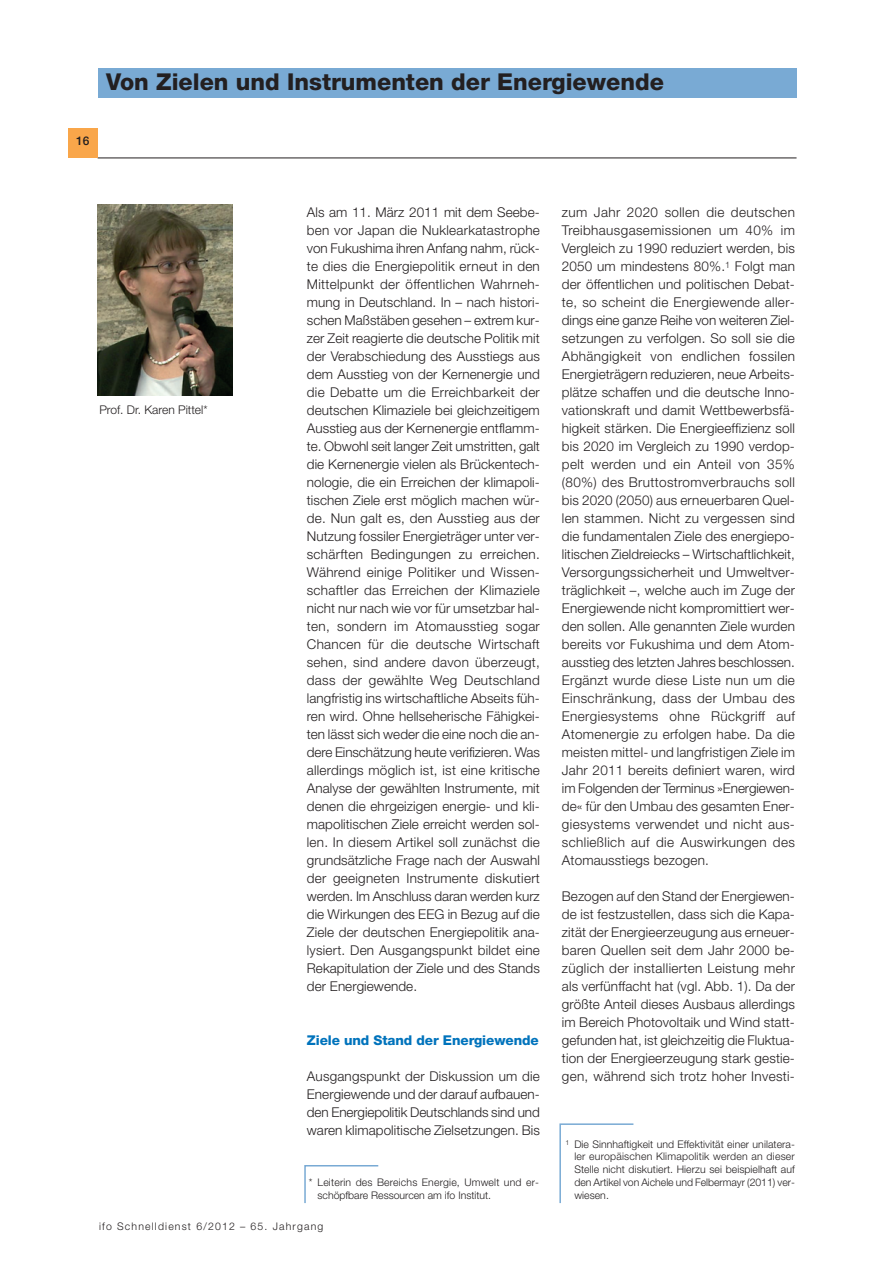
<style>
.page{position:relative;width:893px;height:1263px;background:#fff}
.page>*{position:absolute;margin:0;border:0;box-sizing:border-box;transform-origin:0 0}
.t1{font:800 23.25px "Helvetica Neue LT Std";color:#231f20}
.t2{font:300 13.5px/18px "Helvetica Neue LT Std";letter-spacing:.005em;color:#231f20;text-align:justify}
.t3{font:800 13.5px "Helvetica Neue LT Std";letter-spacing:-.005em;color:#0073bc}
.t4{font:300 12px "Helvetica Neue LT Std";color:#231f20}
.t5{font:500 12px "Helvetica Neue LT Std";color:#231f20}
.t6{font:300 10.5px/12.8px "Helvetica Neue LT Std";letter-spacing:.005em;color:#231f20}
.t7{font:300 10.5px "Helvetica Neue LT Std";letter-spacing:.11em;color:#231f20}
</style>
<div class="page">
<hr style="left:98px;top:158px;width:698px;height:1px;background:#231f20">
<div style="left:68px;top:128px;width:30px;height:29px;background:#f9a64a"></div>
<img style="left:98px;top:205px;width:135px;height:191px">
<div style="left:98px;top:68px;width:698px;height:30px;background:#79aad4"></div>
<svg style="left:304px;top:1165px;width:75px;height:38px"></svg>
<svg style="left:559px;top:1123px;width:75px;height:80px"></svg>
<p class="t5" style="left:76px;top:137px;width:15px">16</p>
<h1 class="t1" style="left:106px;top:69px;width:559px">Von Zielen und Instrumenten der Energiewende</h1>
<p class="t4" style="left:99px;top:402px;width:110px">Prof. Dr. Karen Pittel*</p>
<p class="t2" style="left:307px;top:203px;width:234px">Als am 11. März 2011 mit dem Seebe&shy;ben vor Japan die Nuklearkatastrophe von Fukushima ihren Anfang nahm, rück&shy;te dies die Energiepolitik erneut in den Mittelpunkt der öffentlichen Wahrneh&shy;mung in Deutschland. In – nach histori&shy;schen Maßstäben gesehen – extrem kur&shy;zer Zeit reagierte die deutsche Politik mit der Verabschiedung des Ausstiegs aus dem Ausstieg von der Kernenergie und die Debatte um die Erreichbarkeit der deutschen Klimaziele bei gleichzeitigem Ausstieg aus der Kernenergie entflamm&shy;te. Obwohl seit langer Zeit umstritten, galt die Kernenergie vielen als Brückentech&shy;nologie, die ein Erreichen der klimapoli&shy;tischen Ziele erst möglich machen wür&shy;de. Nun galt es, den Ausstieg aus der Nutzung fossiler Energieträger unter ver&shy;schärften Bedingungen zu erreichen.<br>Während einige Politiker und Wissen&shy;schaftler das Erreichen der Klimaziele nicht nur nach wie vor für umsetzbar hal&shy;ten, sondern im Atomausstieg sogar Chancen für die deutsche Wirtschaft sehen, sind andere davon überzeugt, dass der gewählte Weg Deutschland langfristig ins wirtschaftliche Abseits füh&shy;ren wird. Ohne hellseherische Fähigkei&shy;ten lässt sich weder die eine noch die an&shy;dere Einschätzung heute verifizieren. Was allerdings möglich ist, ist eine kritische Analyse der gewählten Instrumente, mit denen die ehrgeizigen energie- und kli&shy;mapolitischen Ziele erreicht werden sol&shy;len. In diesem Artikel soll zunächst die grundsätzliche Frage nach der Auswahl der geeigneten Instrumente diskutiert werden. Im Anschluss daran werden kurz die Wirkungen des EEG in Bezug auf die Ziele der deutschen Energiepolitik ana&shy;lysiert. Den Ausgangspunkt bildet eine Rekapitulation der Ziele und des Stands der Energiewende.</p>
<p class="t3" style="left:307px;top:1032px;width:233px">Ziele und Stand der Energiewende</p>
<p class="t2" style="left:307px;top:1067px;width:235px">Ausgangspunkt der Diskussion um die Energiewende und der darauf aufbauen&shy;den Energiepolitik Deutschlands sind und waren klimapolitische Zielsetzungen. Bis</p>
<p class="t6" style="left:317px;top:1176px;width:223px;text-indent:-9px">* Leiterin des Bereichs Energie, Umwelt und er&shy;schöpfbare Ressourcen am ifo Institut.</p>
<p class="t7" style="left:99px;top:1220px;width:226px">ifo Schnelldienst 6/2012 – 65. Jahrgang</p>
<p class="t2" style="left:562px;top:204px;width:235px">zum Jahr 2020 sollen die deutschen Treibhausgasemissionen um 40% im Vergleich zu 1990 reduziert werden, bis 2050 um mindestens 80%.<sup>1</sup> Folgt man der öffentlichen und politischen Debat&shy;te, so scheint die Energiewende aller&shy;dings eine ganze Reihe von weiteren Ziel&shy;setzungen zu verfolgen. So soll sie die Abhängigkeit von endlichen fossilen Energieträgern reduzieren, neue Arbeits&shy;plätze schaffen und die deutsche Inno&shy;vationskraft und damit Wettbewerbsfä&shy;higkeit stärken. Die Energieeffizienz soll bis 2020 im Vergleich zu 1990 verdop&shy;pelt werden und ein Anteil von 35% (80%) des Bruttostromverbrauchs soll bis 2020 (2050) aus erneuerbaren Quel&shy;len stammen. Nicht zu vergessen sind die fundamentalen Ziele des energiepo&shy;litischen Zieldreiecks – Wirtschaftlichkeit, Versorgungssicherheit und Umweltver&shy;träglichkeit –, welche auch im Zuge der Energiewende nicht kompromittiert wer&shy;den sollen. Alle genannten Ziele wurden bereits vor Fukushima und dem Atom&shy;ausstieg des letzten Jahres beschlossen.<br>Ergänzt wurde diese Liste nun um die Einschränkung, dass der Umbau des Energiesystems ohne Rückgriff auf Atomenergie zu erfolgen habe. Da die meisten mittel- und langfristigen Ziele im Jahr 2011 bereits definiert waren, wird im Folgenden der Terminus »Energiewen&shy;de« für den Umbau des gesamten Ener&shy;giesystems verwendet und nicht aus&shy;schließlich auf die Auswirkungen des Atomausstiegs bezogen.</p>
<p class="t2" style="left:562px;top:888px;width:235px">Bezogen auf den Stand der Energiewen&shy;de ist festzustellen, dass sich die Kapa&shy;zität der Energieerzeugung aus erneuer&shy;baren Quellen seit dem Jahr 2000 be&shy;züglich der installierten Leistung mehr als verfünffacht hat (vgl. Abb. 1). Da der größte Anteil dieses Ausbaus allerdings im Bereich Photovoltaik und Wind statt&shy;gefunden hat, ist gleichzeitig die Fluktua&shy;tion der Energieerzeugung stark gestie&shy;gen, während sich trotz hoher Investi-</p>
<p class="t6" style="left:574px;top:1138px;width:222px;text-align:justify;text-indent:-9px"><sup>1</sup> Die Sinnhaftigkeit und Effektivität einer unilatera&shy;ler europäischen Klimapolitik werden an dieser Stelle nicht diskutiert. Hierzu sei beispielhaft auf den Artikel von Aichele und Felbermayr (2011) ver&shy;wiesen.</p>
</div>
